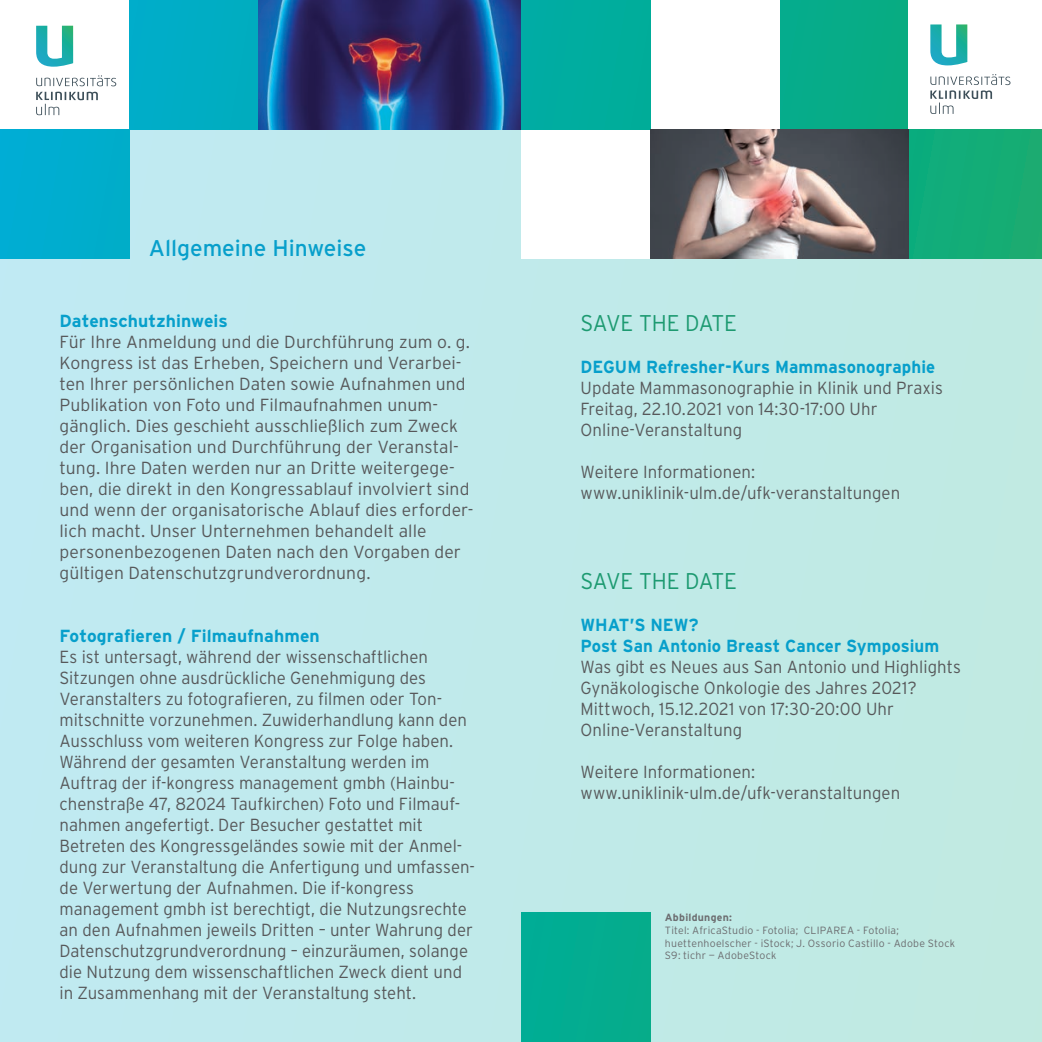
<style>
.page{position:relative;width:1042px;height:1042px;background:#c0eaea}
.page>*{position:absolute;margin:0;border:0;box-sizing:border-box;transform-origin:0 0}
.t1{font:300 22.75px "Interstate";letter-spacing:-.015em;color:#1d9a71;scale:.96 1}
.t2{font:22.75px "Interstate";color:#079fcb}
.t3{font:300 17.5px/21px "Interstate";color:#57585a;scale:.96 1}
.t4{font:300 17.5px/21px "Interstate";color:#57585a}
.t5{font:700 17.5px/21px "Interstate";letter-spacing:.005em;color:#079fcb;scale:.96 1}
.t6{font:700 17.5px "Interstate";letter-spacing:.005em;color:#079fcb}
.t7{font:300 10.5px/12.6px "Interstate";letter-spacing:.02em;color:#6c6d70}
.t8{font:700 10.5px "Interstate";letter-spacing:.025em;color:#6c6d70}
</style>
<div class="page">
<div style="left:0;top:0;width:129px;height:129px;background:#fff"></div>
<div style="left:521px;top:129px;width:129px;height:129px;background:#fff"></div>
<svg style="left:36px;top:75px;width:80px;height:11px"></svg>
<svg style="left:36px;top:92px;width:62px;height:23px"></svg>
<svg style="left:36px;top:26px;width:37px;height:41px"></svg>
<div style="left:129px;top:0;width:129px;height:129px;background:#00adc4"></div>
<div style="left:0;top:129px;width:129px;height:129px;background:#00adcf"></div>
<div style="left:779px;top:0;width:129px;height:129px;background:#07ac87"></div>
<div style="left:650px;top:0;width:129px;height:129px;background:#fff"></div>
<div style="left:908px;top:0;width:134px;height:129px;background:#fff"></div>
<svg style="left:930px;top:74px;width:80px;height:40px"></svg>
<svg style="left:930px;top:24px;width:37px;height:41px"></svg>
<div style="left:908px;top:129px;width:134px;height:129px;background:#13ac77"></div>
<div style="left:521px;top:0;width:129px;height:129px;background:#00ad9f"></div>
<div style="left:521px;top:913px;width:129px;height:129px;background:#03ac91"></div>
<img style="left:258px;top:0;width:129px;height:129px">
<svg style="left:387px;top:0;width:134px;height:129px;background:#293c7a"></svg>
<img style="left:779px;top:129px;width:129px;height:129px">
<svg style="left:650px;top:129px;width:129px;height:129px;background:#857675"></svg>
<h1 class="t2" style="left:149px;top:234px;width:219px">Allgemeine Hinweise</h1>
<p class="t6" style="left:60px;top:310px;width:170px">Datenschutzhinweis</p>
<p class="t4" style="left:60px;top:331px;width:415px">Für Ihre Anmeldung und die Durchführung zum o. g.<br>Kongress ist das Erheben, Speichern und Verarbei&shy;ten Ihrer persönlichen Daten sowie Aufnahmen und Publikation von Foto und Filmaufnahmen unum&shy;gänglich. Dies geschieht ausschließlich zum Zweck der Organisation und Durchführung der Veranstal&shy;tung. Ihre Daten werden nur an Dritte weitergege&shy;ben, die direkt in den Kongressablauf involviert sind und wenn der organisatorische Ablauf dies erforder&shy;lich macht. Unser Unternehmen behandelt alle personenbezogenen Daten nach den Vorgaben der gültigen Datenschutzgrundverordnung.</p>
<p class="t6" style="left:60px;top:625px;width:262px">Fotografieren / Filmaufnahmen</p>
<p class="t3" style="left:60px;top:646px;width:434px">Es ist untersagt, während der wissenschaftlichen Sitzungen ohne ausdrückliche Genehmigung des Veranstalters zu fotografieren, zu filmen oder Ton&shy;mitschnitte vorzunehmen. Zuwiderhandlung kann den Ausschluss vom weiteren Kongress zur Folge haben.<br>Während der gesamten Veranstaltung werden im Auftrag der if-kongress management gmbh (Hainbu&shy;chenstraße 47, 82024 Taufkirchen) Foto und Filmauf&shy;nahmen angefertigt. Der Besucher gestattet mit Betreten des Kongressgeländes sowie mit der Anmel&shy;dung zur Veranstaltung die Anfertigung und umfassen&shy;de Verwertung der Aufnahmen. Die if-kongress management gmbh ist berechtigt, die Nutzungsrechte an den Aufnahmen jeweils Dritten – unter Wahrung der Datenschutzgrundverordnung – einzuräumen, solange die Nutzung dem wissenschaftlichen Zweck dient und in Zusammenhang mit der Veranstaltung steht.</p>
<h1 class="t1" style="left:580px;top:309px;width:164px">SAVE THE DATE</h1>
<p class="t5" style="left:580px;top:356px;width:371px">DEGUM Refresher-Kurs Mammasonographie</p>
<p class="t3" style="left:580px;top:377px;width:379px">Update Mammasonographie in Klinik und Praxis<br>Freitag, 22.10.2021 von 14:30-17:00 Uhr<br>Online-Veranstaltung</p>
<p class="t3" style="left:580px;top:461px;width:335px">Weitere Informationen: www.uniklinik-ulm.de/ufk-veranstaltungen</p>
<h1 class="t1" style="left:580px;top:567px;width:164px">SAVE THE DATE</h1>
<p class="t5" style="left:580px;top:614px;width:375px">WHAT’S NEW?<br>Post San Antonio Breast Cancer Symposium</p>
<p class="t3" style="left:580px;top:656px;width:398px">Was gibt es Neues aus San Antonio und Highlights Gynäkologische Onkologie des Jahres 2021?<br>Mittwoch, 15.12.2021 von 17:30-20:00 Uhr Online-Veranstaltung</p>
<p class="t3" style="left:580px;top:761px;width:335px">Weitere Informationen: www.uniklinik-ulm.de/ufk-veranstaltungen</p>
<p class="t8" style="left:665px;top:911px;width:69px">Abbildungen:</p>
<p class="t7" style="left:665px;top:924px;width:292px">Titel: AfricaStudio - Fotolia; CLIPAREA - Fotolia; huettenhoelscher - iStock; J. Ossorio Castillo - Adobe Stock<br>S9: tichr — AdobeStock</p>
</div>
